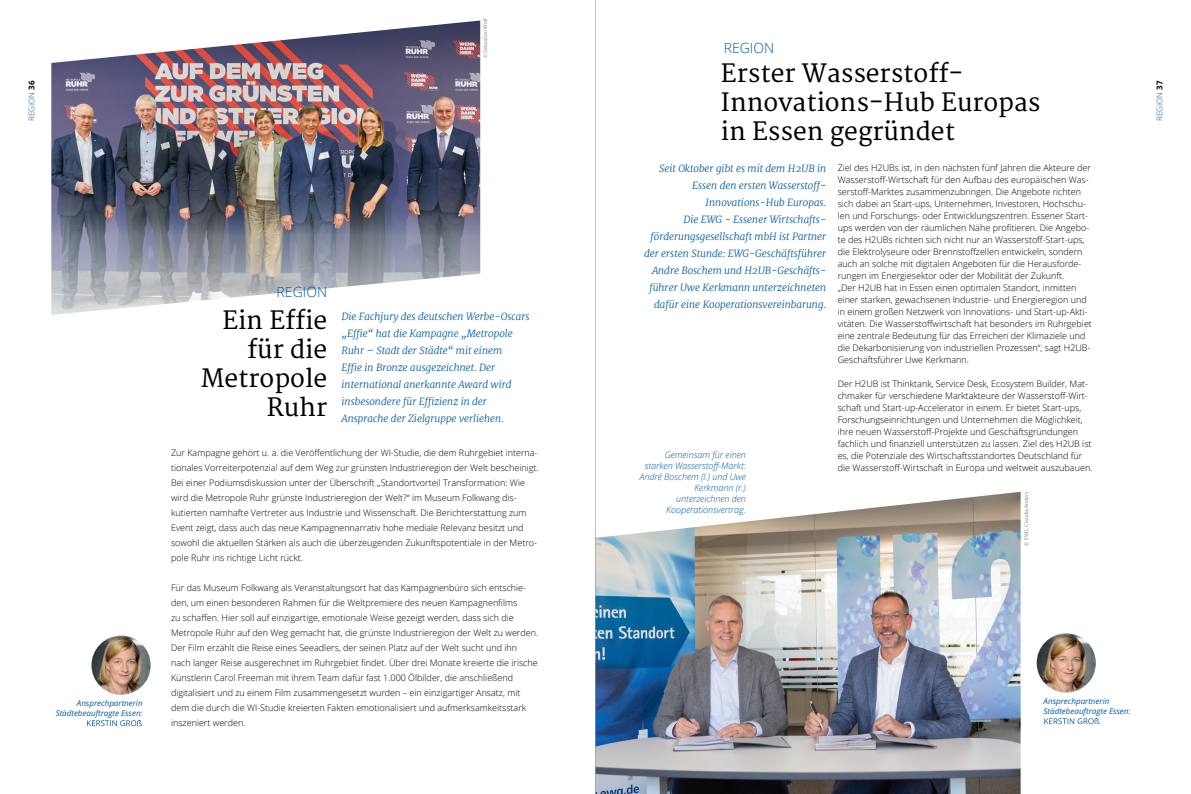
<style>
.page{position:relative;width:1191px;height:794px;background:#fff}
.page>*{position:absolute;margin:0;border:0;box-sizing:border-box;transform-origin:0 0}
.t1{font:24.5px/28.9px "Merriweather";color:#000;text-align:right}
.t2{font:300 14px "Open Sans";color:#005a9f}
.t3{font:italic 300 10px/17px "Merriweather";color:#005a9f}
.t4{font:300 9px/12px "Open Sans";color:#000}
.t5{font:italic 300 9px/11px "Open Sans";color:#005a9f;text-align:right}
.t6{font:italic 8px/10px "Open Sans";color:#005a9f;text-align:right}
.t7{font:300 8px "Open Sans";color:#005a9f}
.t8{font:5px "Open Sans";color:#858382}
.s1{font-weight:700;color:#000}
</style>
<div class="page">
<img style="left:51px;top:21px;width:429px;height:113px">
<img style="left:596px;top:492px;width:424px;height:302px">
<img style="left:51px;top:134px;width:430px;height:181px">
<img style="left:91px;top:635px;width:60px;height:60px;border-radius:30px">
<img style="left:1036px;top:633px;width:59px;height:59px;border-radius:30px">
<svg style="left:1044px;top:718px;width:55px;height:6px"></svg>
<svg style="left:87px;top:720px;width:55px;height:6px"></svg>
<hr style="left:595px;top:0;width:1px;height:794px;background:#000">
<p class="t7" style="left:26px;top:121px;width:42px;rotate:-90deg">REGION <span class="s1">36</span></p>
<p class="t8" style="left:482px;top:58px;width:42px;rotate:-90deg">© Sebastian Wolf</p>
<h2 class="t2" style="left:724px;top:38px;width:52px">REGION</h2>
<h1 class="t1" style="left:721px;top:60px;width:321px;text-align:left">Erster Wasserstoff-<br>Innovations-Hub Europas in Essen gegründet</h1>
<p class="t3" style="left:644px;top:160px;width:184px;text-align:right">Seit Oktober gibt es mit dem H2UB in Essen den ersten Wasserstoff-Innovations-Hub Europas.<br>Die EWG - Essener Wirtschafts&shy;förderungsgesellschaft mbH ist Partner der ersten Stunde: EWG- Geschäftsführer Andre Boschem und H2UB- Geschäfts&shy;führer Uwe Kerkmann unterzeichneten dafür eine Kooperationsvereinbarung.</p>
<p class="t4" style="left:837px;top:162px;width:256px">Ziel des H2UBs ist, in den nächsten fünf Jahren die Akteure der Wasserstoff-Wirtschaft für den Aufbau des europäischen Was&shy;serstoff-Marktes zusammenzubringen. Die Angebote richten sich dabei an Start-ups, Unternehmen, Investoren, Hochschu&shy;len und Forschungs- oder Entwicklungszentren. Essener Start&shy;ups werden von der räumlichen Nähe profitieren. Die Angebo&shy;te des H2UBs richten sich nicht nur an Wasserstoff-Start-ups, die Elektrolyseure oder Brennstoffzellen entwickeln, sondern auch an solche mit digitalen Angeboten für die Herausforde&shy;rungen im Energiesektor oder der Mobilität der Zukunft.<br>„Der H2UB hat in Essen einen optimalen Standort, inmitten einer starken, gewachsenen Industrie- und Energieregion und in einem großen Netzwerk von Innovations- und Start-up-Akti&shy;vitäten. Die Wasserstoffwirtschaft hat besonders im Ruhrgebiet eine zentrale Bedeutung für das Erreichen der Klimaziele und die Dekarbonisierung von industriellen Prozessen“, sagt H2UB-Geschäftsführer Uwe Kerkmann.</p>
<p class="t4" style="left:837px;top:378px;width:256px">Der H2UB ist Thinktank, Service Desk, Ecosystem Builder, Mat&shy;chmaker für verschiedene Marktakteure der Wasserstoff-Wirt&shy;schaft und Start-up-Accelerator in einem. Er bietet Start-ups, Forschungseinrichtungen und Unternehmen die Möglichkeit, ihre neuen Wasserstoff-Projekte und Geschäftsgründungen fachlich und finanziell unterstützen zu lassen. Ziel des H2UB ist es, die Potenziale des Wirtschaftsstandortes Deutschland für die Wasserstoff-Wirtschaft in Europa und weltweit auszubauen.</p>
<h2 class="t2" style="left:277px;top:283px;width:52px">REGION</h2>
<h1 class="t1" style="left:201px;top:307px;width:128px">Ein Effie für die<br>Metropole<br>Ruhr</h1>
<p class="t3" style="left:341px;top:308px;width:189px">Die Fachjury des deutschen Werbe- Oscars „Effie“ hat die Kampagne „Metropole Ruhr – Stadt der Städte“ mit einem<br>Effie in Bronze ausgezeichnet. Der international anerkannte Award wird insbesondere für Effizienz in der Ansprache der Zielgruppe verliehen.</p>
<p class="t4" style="left:171px;top:445px;width:369px;line-height:15px">Zur Kampagne gehört u. a. die Veröffentlichung der WI-Studie, die dem Ruhrgebiet interna&shy;tionales Vorreiterpotenzial auf dem Weg zur grünsten Industrieregion der Welt bescheinigt.<br>Bei einer Podiumsdiskussion unter der Überschrift „Standortvorteil Transformation: Wie wird die Metropole Ruhr grünste Industrieregion der Welt?“ im Museum Folkwang dis&shy;kutierten namhafte Vertreter aus Industrie und Wissenschaft. Die Berichterstattung zum Event zeigt, dass auch das neue Kampagnennarrativ hohe mediale Relevanz besitzt und sowohl die aktuellen Stärken als auch die überzeugenden Zukunftspotentiale in der Metro&shy;pole Ruhr ins richtige Licht rückt.</p>
<p class="t4" style="left:171px;top:580px;width:369px;line-height:15px">Für das Museum Folkwang als Veranstaltungsort hat das Kampagnenbüro sich entschie&shy;den, um einen besonderen Rahmen für die Weltpremiere des neuen Kampagnenfilms<br>zu schaffen. Hier soll auf einzigartige, emotionale Weise gezeigt werden, dass sich die Metropole Ruhr auf den Weg gemacht hat, die grünste Industrieregion der Welt zu werden.<br>Der Film erzählt die Reise eines Seeadlers, der seinen Platz auf der Welt sucht und ihn nach langer Reise ausgerechnet im Ruhrgebiet findet. Über drei Monate kreierte die irische Künstlerin Carol Freeman mit ihrem Team dafür fast 1.000 Ölbilder, die anschließend digitalisiert und zu einem Film zusammengesetzt wurden – ein einzigartiger Ansatz, mit dem die durch die WI-Studie kreierten Fakten emotionalisiert und aufmerksamkeitsstark inszeniert werden.</p>
<p class="t5" style="left:640px;top:449px;width:108px">Gemeinsam für einen starken Wasserstoff-Markt:<br>André Boschem (l.) und Uwe<br>Kerkmann (r.) unterzeichnen den<br>Kooperationsvertrag.</p>
<p class="t8" style="left:1023px;top:545px;width:56px;rotate:-90deg">© EWG, Claudia Anders</p>
<p class="t6" style="left:56px;top:698px;width:88px">Ansprechpartnerin<br>Städtebeauftragte Essen:</p>
<p class="t6" style="left:1043px;top:696px;width:88px;text-align:left">Ansprechpartnerin<br>Städtebeauftragte Essen:</p>
<p class="t7" style="left:1154px;top:121px;width:42px;rotate:-90deg">REGION <span class="s1">37</span></p>
</div>
